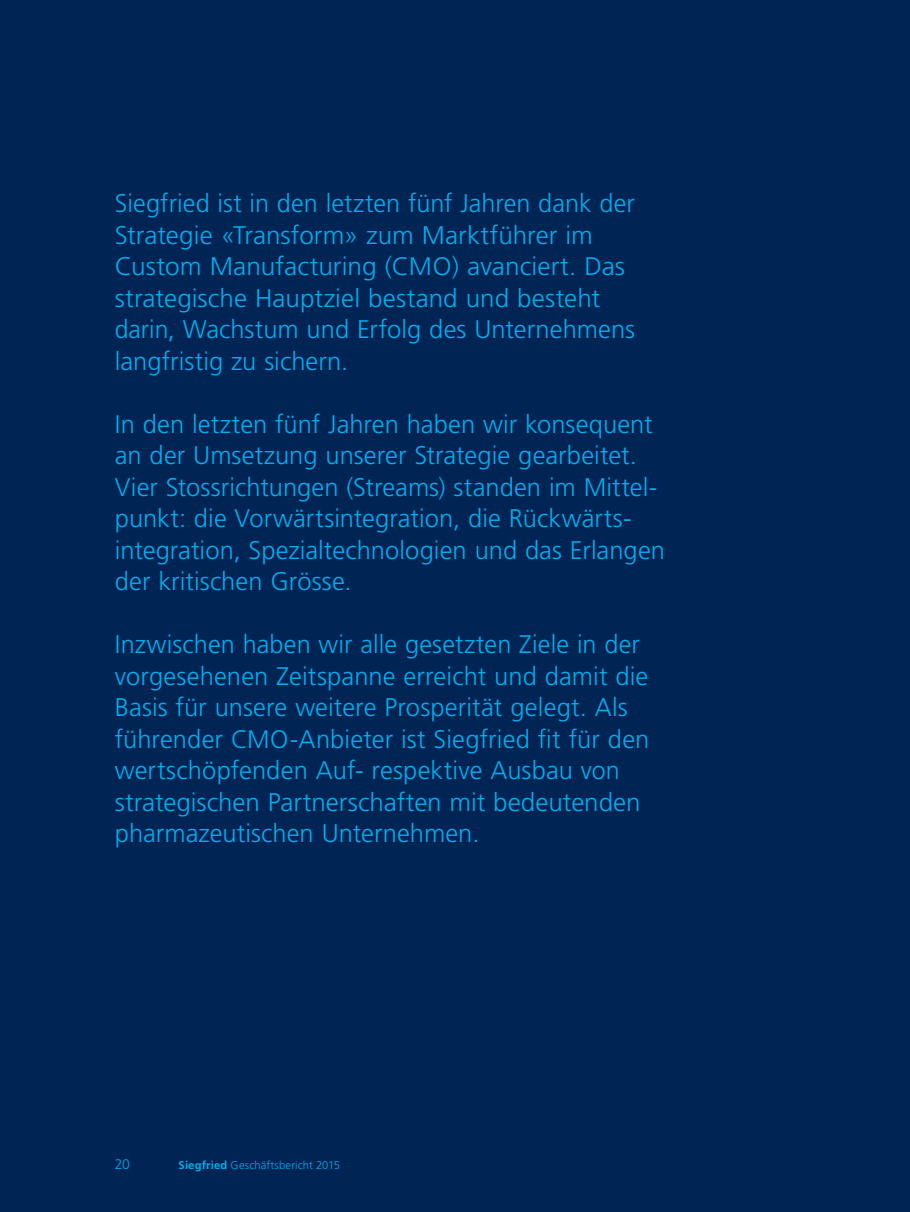
<style>
.page{position:relative;width:910px;height:1212px;background:#002454}
.page>*{position:absolute;margin:0;border:0;box-sizing:border-box;transform-origin:0 0}
.t1{font:300 25.5px/31.5px "Frutiger LT Std";letter-spacing:.005em;color:#00aeef}
.t2{font:300 13.8px "Frutiger LT Std";color:#00aeef}
.t3{font:300 11.25px "Frutiger LT Std";letter-spacing:.01em;color:#00aeef}
.s1{font-size:25.35px}
.s2{font-weight:700}
</style>
<div class="page">
<p class="t1" style="left:115px;top:188px;width:522px">Siegfried ist in den letzten fünf Jahren dank der Strategie «Transform» zum Marktführer im Custom Manufacturing (<span class="s1">CMO</span>) avanciert. Das strategische Hauptziel bestand und besteht darin, Wachstum und Erfolg des Unternehmens langfristig zu sichern.</p>
<p class="t1" style="left:115px;top:409px;width:552px">In den letzten fünf Jahren haben wir konsequent an der Umsetzung unserer Strategie gearbeitet.<br>Vier Stossrichtungen (Streams) standen im Mittel&shy;punkt: die Vorwärtsintegration, die Rückwärts&shy;integration, Spezialtechnologien und das Erlangen der kritischen Grösse.</p>
<p class="t1" style="left:115px;top:629px;width:536px">Inzwischen haben wir alle gesetzten Ziele in der vorgesehenen Zeitspanne erreicht und damit die Basis für unsere weitere Prosperität gelegt. Als führender <span class="s1">CMO</span>-Anbieter ist Siegfried fit für den wertschöpfenden Auf- respektive Ausbau von strategischen Partnerschaften mit bedeutenden pharmazeutischen Unternehmen.</p>
<p class="t2" style="left:115px;top:1156px;width:17px">20</p>
<p class="t3" style="left:179px;top:1158px;width:163px"><span class="s2">Siegfried</span> Geschäftsbericht 2015</p>
</div>
